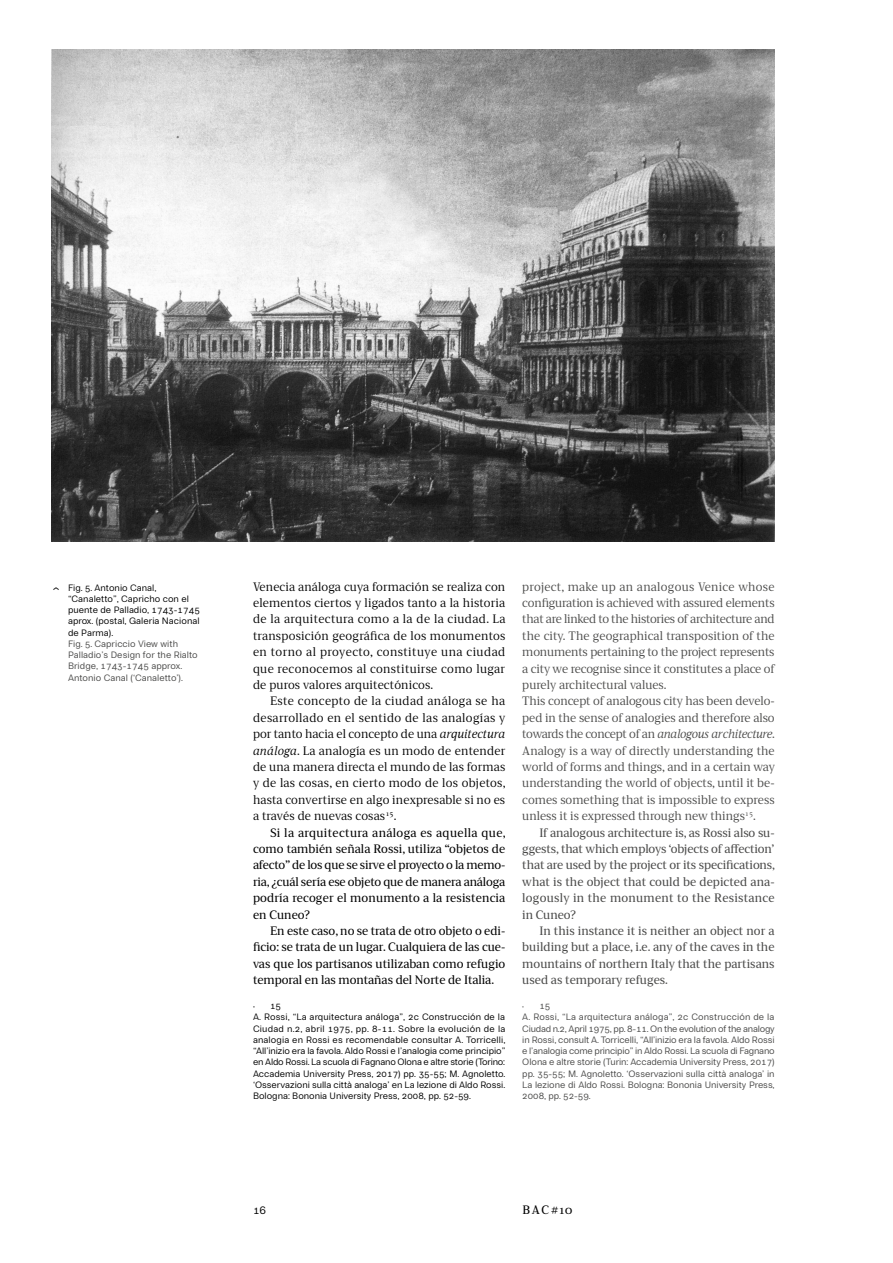
<style>
.page{position:relative;width:893px;height:1263px;background:#fff}
.page>*{position:absolute;margin:0;border:0;box-sizing:border-box;transform-origin:0 0}
.t1{font:300 12.3px/16.4px "Atlantica Serif";color:#4a4a49;text-align:justify}
.t2{font:300 12.3px/16.4px "Atlantica Serif";letter-spacing:.01em;color:#000;text-align:justify}
.t3{font:12.3px/16.4px "Atlantica Serif";color:#000;text-align:justify}
.t4{font:12.3px/16.4px "Atlantica Serif";color:#4a4a49;text-align:justify}
.t5{font:12px "Mais Grotesk";color:#000}
.t6{font:11.25px "Mais Grotesk";color:#000}
.BAC_Notas{font:9.3px/11.2px "Mais Grotesk";letter-spacing:.005em;color:#000}
.BAC_Notes{font:9.3px/11.2px "Mais Grotesk";letter-spacing:.005em;color:#4a4a49}
.s1{font-style:italic}
.s2{font-style:italic;font-size:10.5px}
</style>
<div class="page">
<img style="left:51px;top:49px;width:724px;height:492px">
<p class="t5" style="left:49px;top:590px;width:6px;rotate:-90deg">›</p>
<p class="BAC_Notas" style="left:68px;top:582px;width:90px">Fig. 5. Antonio Canal,</p>
<p class="BAC_Notas" style="left:68px;top:593px;width:133px">“Canaletto”, Capricho con el puente de Palladio, 1743-1745 aprox. (postal, Galeria Nacional</p>
<p class="BAC_Notas" style="left:68px;top:627px;width:47px">de Parma).</p>
<p class="BAC_Notes" style="left:68px;top:638px;width:131px">Fig. 5. Capriccio View with<br>Palladio’s Design for the Rialto<br>Bridge, 1743-1745 approx.<br>Antonio Canal (‘Canaletto’).</p>
<p class="t2" style="left:253px;top:578px;width:254px">Venecia análoga cuya formación se realiza con elementos ciertos y ligados tanto a la historia de la arquitectura como a la de la ciudad. La transposición geográfica de los monumentos en torno al proyecto, constituye una ciudad que reconocemos al constituirse como lugar de puros valores arquitectónicos.</p>
<p class="t2" style="left:253px;top:692px;width:254px;text-indent:17px">Este concepto de la ciudad análoga se ha desarrollado en el sentido de las analogías y por tanto hacia el concepto de una <span class="s1">arquitectura análoga</span>. La analogía es un modo de entender de una manera directa el mundo de las formas y de las cosas, en cierto modo de los objetos, hasta convertirse en algo inexpresable si no es a través de nuevas cosas<sup>15</sup>.</p>
<p class="t3" style="left:253px;top:824px;width:254px;text-indent:17px">Si la arquitectura análoga es aquella que, como también señala Rossi, utiliza “objetos de afecto” de los que se sirve el proyecto o la memo&shy;ria, ¿cuál sería ese objeto que de manera análoga podría recoger el monumento a la resistencia en Cuneo?</p>
<p class="t3" style="left:253px;top:922px;width:254px;text-indent:17px">En este caso, no se trata de otro objeto o edi&shy;ficio: se trata de un lugar. Cualquiera de las cue&shy;vas que los partisanos utilizaban como refugio temporal en las montañas del Norte de Italia.</p>
<p class="BAC_Notas" style="left:253px;top:1000px;width:30px"><sup>•</sup> 15</p>
<p class="BAC_Notas" style="left:253px;top:1011px;width:254px;text-align:justify">A. Rossi, “La arquitectura análoga”, 2c Construcción de la Ciudad n.2, abril 1975, pp. 8-11. Sobre la evolución de la analogia en Rossi es recomendable consultar A. Torricelli, “All’inizio era la favola. Aldo Rossi e l’analogia come principio” en Aldo Rossi. La scuola di Fagnano Olona e altre storie (Torino:<br>Accademia University Press, 2017) pp. 35-55; M. Agnoletto. ‘Osservazioni sulla città analoga’ en La lezione di Aldo Rossi.<br>Bologna: Bononia University Press, 2008, pp. 52-59.</p>
<p class="t1" style="left:522px;top:578px;width:254px">project, make up an analogous Venice whose configuration is achieved with assured elements that are linked to the histories of architecture and the city. The geographical transposition of the monuments pertaining to the project represents a city we recognise since it constitutes a place of purely architectural values.</p>
<p class="t1" style="left:522px;top:692px;width:254px">This concept of analogous city has been develo&shy;ped in the sense of analogies and therefore also towards the concept of an <span class="s1">analogous architecture</span>.<br>Analogy is a way of directly understanding the world of forms and things, and in a certain way understanding the world of objects, until it be&shy;comes something that is impossible to express unless it is expressed through new things<sup>15</sup>.</p>
<p class="t4" style="left:522px;top:824px;width:254px;text-indent:17px">If analogous architecture is, as Rossi also su&shy;ggests, that which employs ‘objects of affection’ that are used by the project or its specifications, what is the object that could be depicted ana&shy;logously in the monument to the Resistance in Cuneo?</p>
<p class="t4" style="left:522px;top:922px;width:254px;text-indent:17px">In this instance it is neither an object nor a building but a place, i.e. any of the caves in the mountains of northern Italy that the partisans used as temporary refuges.</p>
<p class="BAC_Notes" style="left:522px;top:1000px;width:30px"><sup>•</sup> 15</p>
<p class="BAC_Notes" style="left:522px;top:1011px;width:254px;text-align:justify">A. Rossi, “La arquitectura análoga”, 2c Construcción de la Ciudad n.2, April 1975, pp. 8-11. On the evolution of the analogy in Rossi, consult A. Torricelli, “All’inizio era la favola. Aldo Rossi e l’analogia come principio” in Aldo Rossi. La scuola di Fagnano Olona e altre storie (Turin: Accademia University Press, 2017) pp. 35-55; M. Agnoletto. ‘Osservazioni sulla città analoga’ in La lezione di Aldo Rossi. Bologna: Bononia University Press, 2008, pp. 52-59.</p>
<p class="t6" style="left:253px;top:1204px;width:14px">16</p>
<p class="t3" style="left:522px;top:1201px;width:52px">BAC<span class="s2">#</span>10</p>
</div>
